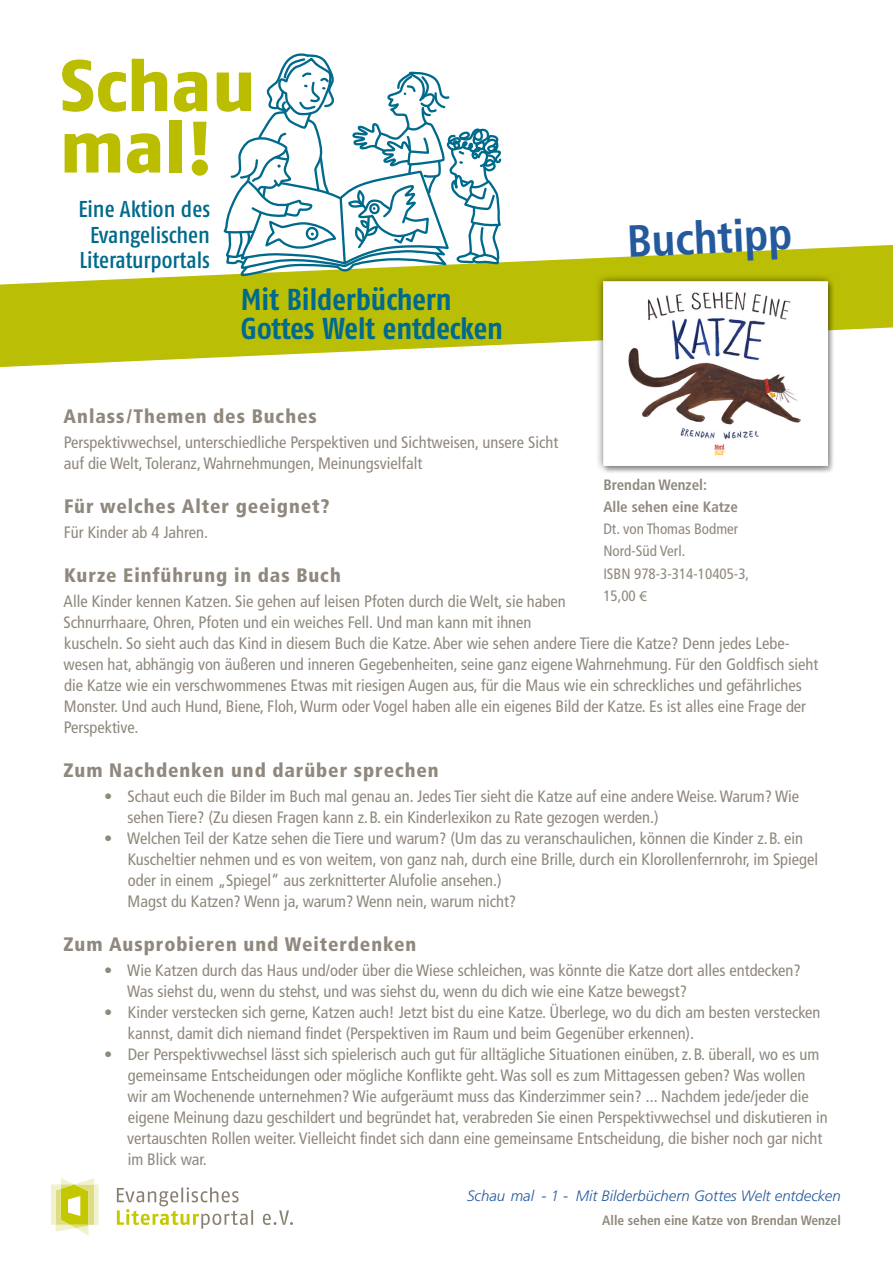
<style>
.page{position:relative;width:893px;height:1263px;background:#fff}
.page>*{position:absolute;margin:0;border:0;box-sizing:border-box;transform-origin:0 0}
.t1{font:72.6px "Fago No Exb";letter-spacing:-.005em;color:#bbbe00}
.t2{font:700 condensed 45px "Frutiger";color:#245a9c}
.t3{font:700 30.15px/29.1px "Fago Co";color:#006a8c}
.t4{font:22.95px/25.5px "Fago Co Med";color:#006a8c;text-align:center}
._02_Über_neu{font:900 condensed 19.5px "Frutiger";letter-spacing:.045em;color:#8f887d}
._10_Fließtext{font:condensed 16.5px/21px "Frutiger";color:#8f887d}
._11_Fließtext_Ez_15{font:condensed 16.5px "Frutiger";color:#8f887d}
.Biblio_Angaben{font:condensed 15px "Frutiger";color:#8f887d}
.t5{font:italic 300 15px "Frutiger";color:#245a9c}
.Biblio_Angaben-2{font:700 condensed 15px "Frutiger";color:#8f887d}
.t6{font:700 condensed 13.5px "Frutiger";color:#8f887d}
.s1{font-family:"Myriad Pro";font-stretch:normal}
</style>
<div class="page">
<svg style="left:502px;top:245px;width:391px;height:20px;fill:#babe05"></svg>
<svg style="left:0;top:265px;width:893px;height:28px;fill:#babe05"></svg>
<svg style="left:0;top:293px;width:893px;height:74px;fill:#babe05"></svg>
<svg style="left:117px;top:1187px;width:176px;height:42px"></svg>
<hr style="left:94px;top:1184px;width:4px;height:41px;background:#f1f1ce">
<svg style="left:51px;top:1178px;width:43px;height:57px"></svg>
<svg style="left:220px;top:53px;width:282px;height:285px"></svg>
<div style="left:595px;top:273px;width:240px;height:201px;background:#000;opacity:.54"></div>
<img style="left:603px;top:281px;width:224px;height:185px">
<h1 class="t1" style="left:60px;top:42px;width:197px">Schau</h1>
<h1 class="t1" style="left:59px;top:104px;width:155px">mal!</h1>
<h3 class="t4" style="left:78px;top:196px;width:133px">Eine Aktion des<br>Evangelischen<br>Literaturportals</h3>
<h3 class="t3" style="left:241px;top:284px;width:264px">Mit Bilderbüchern<br>Gottes Welt entdecken</h3>
<h2 class="t2" style="left:626px;top:215px;width:167px;rotate:-3deg">Buchtipp</h2>
<p class="_02_Über_neu" style="left:64px;top:404px;width:255px">Anlass/Themen des Buches</p>
<p class="_10_Fließtext" style="left:64px;top:432px;width:496px">Perspektivwechsel, unterschiedliche Perspektiven und Sichtweisen, unsere Sicht auf die Welt, Toleranz, Wahrnehmungen, Meinungsvielfalt</p>
<p class="_02_Über_neu" style="left:64px;top:494px;width:267px">Für welches Alter geeignet?</p>
<p class="_10_Fließtext" style="left:64px;top:522px;width:146px">Für Kinder ab 4 Jahren.</p>
<p class="_02_Über_neu" style="left:64px;top:563px;width:278px">Kurze Einführung in das Buch</p>
<p class="_10_Fließtext" style="left:64px;top:591px;width:756px">Alle Kinder kennen Katzen. Sie gehen auf leisen Pfoten durch die Welt, sie haben<br>Schnurrhaare, Ohren, Pfoten und ein weiches Fell. Und man kann mit ihnen<br>kuscheln. So sieht auch das Kind in diesem Buch die Katze. Aber wie sehen andere Tiere die Katze? Denn jedes Lebe&shy;wesen hat, abhängig von äußeren und inneren Gegebenheiten, seine ganz eigene Wahrnehmung. Für den Goldfisch sieht die Katze wie ein verschwommenes Etwas mit riesigen Augen aus, für die Maus wie ein schreckliches und gefährliches Monster. Und auch Hund, Biene, Floh, Wurm oder Vogel haben alle ein eigenes Bild der Katze. Es ist alles eine Frage der Perspektive.</p>
<p class="_02_Über_neu" style="left:64px;top:758px;width:377px">Zum Nachdenken und darüber sprechen</p>
<p class="_10_Fließtext" style="left:128px;top:786px;width:673px;text-indent:-23px">• Schaut euch die Bilder im Buch mal genau an. Jedes Tier sieht die Katze auf eine andere Weise. Warum? Wie sehen Tiere? (Zu diesen Fragen kann z.B. ein Kinderlexikon zu Rate gezogen werden.)</p>
<p class="_10_Fließtext" style="left:128px;top:828px;width:692px;text-indent:-23px">• Welchen Teil der Katze sehen die Tiere und warum? (Um das zu veranschaulichen, können die Kinder z.B. ein<br>Kuscheltier nehmen und es von weitem, von ganz nah, durch eine Brille, durch ein Klorollenfernrohr, im Spiegel oder in einem „Spiegel“ aus zerknitterter Alufolie ansehen.)</p>
<p class="_11_Fließtext_Ez_15" style="left:128px;top:892px;width:390px">Magst du Katzen? Wenn ja, warum? Wenn nein, warum nicht?</p>
<p class="_02_Über_neu" style="left:64px;top:932px;width:354px">Zum Ausprobieren und Weiterdenken</p>
<p class="_10_Fließtext" style="left:127px;top:960px;width:675px;text-indent:-23px">• Wie Katzen durch das Haus und/oder über die Wiese schleichen, was könnte die Katze dort alles entdecken?<br>Was siehst du, wenn du stehst, und was siehst du, wenn du dich wie eine Katze bewegst?</p>
<p class="_10_Fließtext" style="left:128px;top:1002px;width:694px;text-indent:-24px">• Kinder verstecken sich gerne, Katzen auch! Jetzt bist du eine Katze. Überlege, wo du dich am besten verstecken kannst, damit dich niemand findet (Perspektiven im Raum und beim Gegenüber erkennen).</p>
<p class="_10_Fließtext" style="left:127px;top:1044px;width:702px;text-indent:-23px">• Der Perspektivwechsel lässt sich spielerisch auch gut für alltägliche Situationen einüben, z.B. überall, wo es um gemeinsame Entscheidungen oder mögliche Konflikte geht. Was soll es zum Mittagessen geben? Was wollen wir am Wochenende unternehmen? Wie aufgeräumt muss das Kinderzimmer sein? ... Nachdem jede/jeder die eigene Meinung dazu geschildert und begründet hat, verabreden Sie einen Perspektivwechsel und diskutieren in vertauschten Rollen weiter. Vielleicht findet sich dann eine gemeinsame Entscheidung, die bisher noch gar nicht im Blick war.</p>
<p class="Biblio_Angaben-2" style="left:603px;top:475px;width:105px">Brendan Wenzel:</p>
<p class="Biblio_Angaben-2" style="left:603px;top:498px;width:136px">Alle sehen eine Katze</p>
<p class="Biblio_Angaben" style="left:603px;top:520px;width:136px">Dt. von Thomas Bodmer</p>
<p class="Biblio_Angaben" style="left:603px;top:542px;width:83px">Nord-Süd Verl.</p>
<p class="Biblio_Angaben" style="left:603px;top:565px;width:147px">ISBN 978-3-314-10405-3,</p>
<p class="Biblio_Angaben" style="left:603px;top:587px;width:45px">15,00 <span class="s1">€</span></p>
<p class="t5" style="left:467px;top:1187px;width:375px">Schau mal - 1 - Mit Bilderbüchern Gottes Welt entdecken</p>
<p class="t6" style="left:602px;top:1212px;width:240px">Alle sehen eine Katze von Brendan Wenzel</p>
</div>
